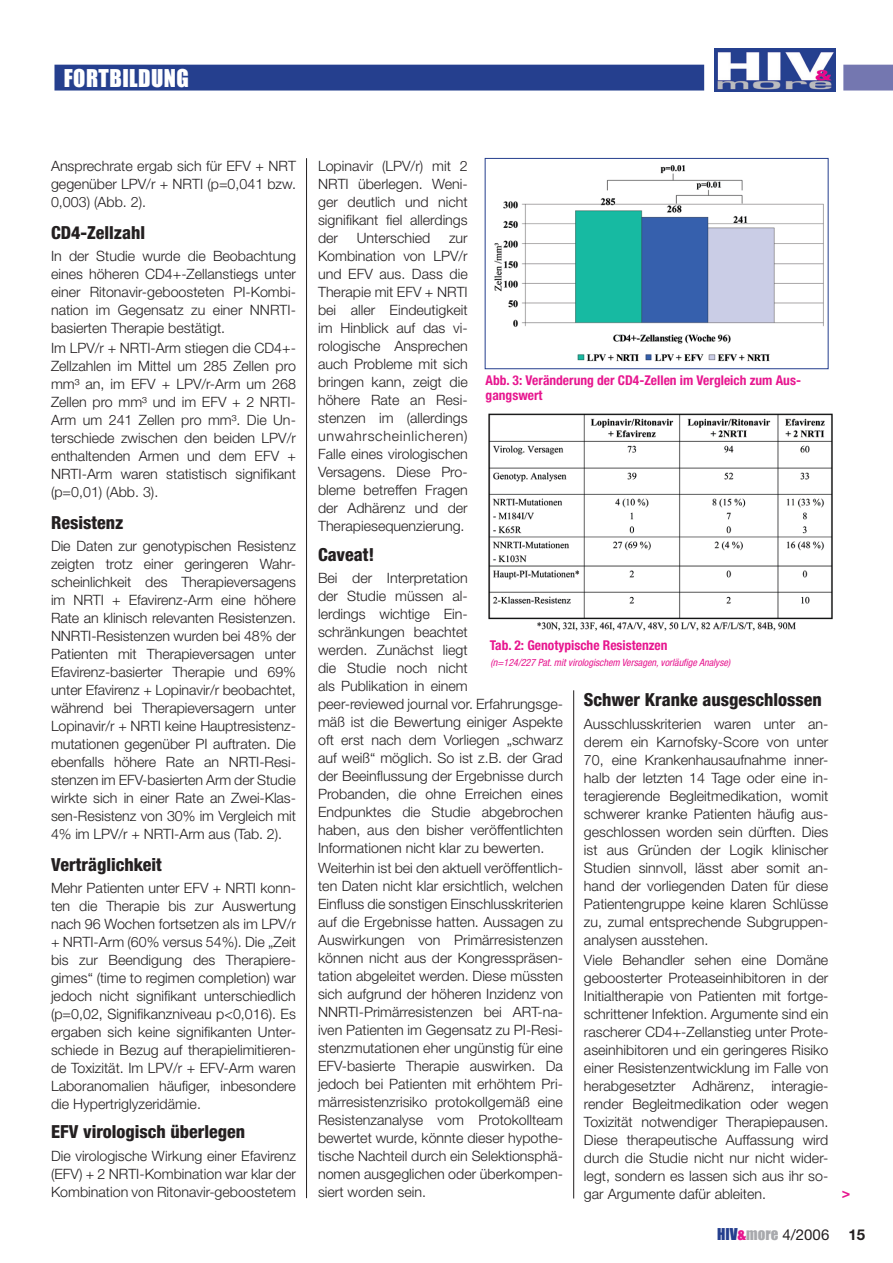
<style>
.page{position:relative;width:893px;height:1263px;background:#fff}
.page>*{position:absolute;margin:0;border:0;box-sizing:border-box;transform-origin:0 0}
.t1{font:22.5px "Impact";letter-spacing:.02em;color:#fff}
.t2{font:800 condensed 18px "Helvetica Neue";color:#231f20}
.t3{font:15px "Helvetica Neue";color:#231f20}
.t4{font:700 15px "Helvetica Neue";color:#231f20}
.t5{font:300 14.25px/18px "Helvetica Neue";color:#231f20;text-align:justify}
.t6{font:700 14.25px "Helvetica Neue";color:#e7168f}
.t7{font:700 condensed 13.5px/15px "Helvetica Neue";color:#e7168f}
.t8{font:italic condensed 10.05px "Helvetica Neue";color:#e7168f}
.s1{font-family:"Impact";color:#253f8e}
.s2{font-family:"Impact";color:#e7168f}
.s3{font-family:"Impact";color:#a8a9ad}
</style>
<div class="page">
<img style="left:494px;top:160px;width:335px;height:204px">
<div style="left:55px;top:65px;width:648px;height:25px;background:#253f8e"></div>
<div style="left:54px;top:65px;width:650px;height:26px;border:2px solid #253f8e"></div>
<img style="left:714px;top:48px;width:122px;height:43px">
<svg style="left:843px;top:65px;width:50px;height:26px"></svg>
<hr style="left:306px;top:158px;width:1px;height:1040px;background:#231f20">
<hr style="left:573px;top:690px;width:1px;height:508px;background:#231f20">
<img style="left:488px;top:413px;width:345px;height:218px">
<div style="left:485px;top:158px;width:343px;height:211px;border:1px solid #253f8e"></div>
<p class="t1" style="left:64px;top:64px;width:127px">FORTBILDUNG</p>
<p class="t5" style="left:51px;top:157px;width:246px">Ansprechrate ergab sich für EFV + NRT gegenüber LPV/r + NRTI (p=0,041 bzw.<br>0,003) (Abb. 2).</p>
<p class="t2" style="left:51px;top:221px;width:96px">CD4-Zellzahl</p>
<p class="t5" style="left:51px;top:247px;width:246px">In der Studie wurde die Beobachtung eines höheren CD4+-Zellanstiegs unter einer Ritonavir-geboosteten PI-Kombi&shy;nation im Gegensatz zu einer NNRTI&shy;basierten Therapie bestätigt.</p>
<p class="t5" style="left:51px;top:339px;width:246px">Im LPV/r + NRTI-Arm stiegen die CD4+- Zellzahlen im Mittel um 285 Zellen pro mm³ an, im EFV + LPV/r-Arm um 268<br>Zellen pro mm³ und im EFV + 2 NRTI-Arm um 241 Zellen pro mm³. Die Un&shy;terschiede zwischen den beiden LPV/r enthaltenden Armen und dem EFV + NRTI-Arm waren statistisch signifikant (p=0,01) (Abb. 3).</p>
<p class="t2" style="left:51px;top:511px;width:74px">Resistenz</p>
<p class="t5" style="left:51px;top:537px;width:246px">Die Daten zur genotypischen Resistenz zeigten trotz einer geringeren Wahr&shy;scheinlichkeit des Therapieversagens im NRTI + Efavirenz-Arm eine höhere Rate an klinisch relevanten Resistenzen.<br>NNRTI-Resistenzen wurden bei 48% der Patienten mit Therapieversagen unter Efavirenz-basierter Therapie und 69% unter Efavirenz + Lopinavir/r beobachtet, während bei Therapieversagern unter Lopinavir/r + NRTI keine Hauptresistenz&shy;mutationen gegenüber PI auftraten. Die ebenfalls höhere Rate an NRTI-Resi&shy;stenzen im EFV-basierten Arm der Studie wirkte sich in einer Rate an Zwei-Klas&shy;sen-Resistenz von 30% im Vergleich mit 4% im LPV/r + NRTI-Arm aus (Tab. 2).</p>
<p class="t2" style="left:51px;top:853px;width:112px">Verträglichkeit</p>
<p class="t5" style="left:51px;top:878px;width:246px">Mehr Patienten unter EFV + NRTI konn&shy;ten die Therapie bis zur Auswertung nach 96 Wochen fortsetzen als im LPV/r + NRTI-Arm (60% versus 54%). Die „Zeit bis zur Beendigung des Therapiere&shy;gimes“ (time to regimen completion) war jedoch nicht signifikant unterschiedlich (p=0,02, Signifikanzniveau p&lt;0,016). Es ergaben sich keine signifikanten Unter&shy;schiede in Bezug auf therapielimitieren&shy;de Toxizität. Im LPV/r + EFV-Arm waren Laboranomalien häufiger, inbesondere die Hypertriglyzeridämie.</p>
<p class="t2" style="left:51px;top:1121px;width:196px">EFV virologisch überlegen</p>
<p class="t5" style="left:51px;top:1146px;width:246px">Die virologische Wirkung einer Efavirenz (EFV) + 2 NRTI-Kombination war klar der Kombination von Ritonavir-geboostetem</p>
<p class="t5" style="left:318px;top:157px;width:151px">Lopinavir (LPV/r) mit 2<br>NRTI überlegen. Weni&shy;ger deutlich und nicht signifikant fiel allerdings der</p>
<p class="t5" style="left:357px;top:229px;width:75px">Unterschied</p>
<p class="t5" style="left:318px;top:229px;width:151px;text-indent:131px">zur Kombination von LPV/r und EFV aus. Dass die Therapie mit EFV + NRTI bei aller Eindeutigkeit im Hinblick auf das vi&shy;rologische Ansprechen auch Probleme mit sich bringen kann, zeigt die höhere Rate an Resi&shy;stenzen im (allerdings unwahrscheinlicheren)<br>Falle eines virologischen Versagens. Diese Pro&shy;bleme betreffen Fragen der Adhärenz und der Therapiesequenzierung.</p>
<p class="t2" style="left:318px;top:543px;width:58px">Caveat!</p>
<p class="t5" style="left:318px;top:568px;width:151px">Bei der Interpretation der Studie müssen al&shy;lerdings wichtige Ein&shy;schränkungen beachtet werden. Zunächst liegt die Studie noch nicht als Publikation in einem</p>
<p class="t7" style="left:486px;top:373px;width:317px">Abb. 3: Veränderung der CD4-Zellen im Vergleich zum Aus&shy;gangswert</p>
<p class="t7" style="left:490px;top:638px;width:179px">Tab. 2: Genotypische Resistenzen</p>
<p class="t8" style="left:490px;top:657px;width:241px">(n=124/227 Pat. mit virologischem Versagen, vorläufige Analyse)</p>
<p class="t5" style="left:318px;top:694px;width:246px">peer-reviewed journal vor. Erfahrungsge&shy;mäß ist die Bewertung einiger Aspekte oft erst nach dem Vorliegen „schwarz auf weiß“ möglich. So ist z.B. der Grad der Beeinflussung der Ergebnisse durch Probanden, die ohne Erreichen eines Endpunktes die Studie abgebrochen haben, aus den bisher veröffentlichten Informationen nicht klar zu bewerten.</p>
<p class="t5" style="left:318px;top:858px;width:246px">Weiterhin ist bei den aktuell veröffentlich&shy;ten Daten nicht klar ersichtlich, welchen Einfluss die sonstigen Einschlusskriterien auf die Ergebnisse hatten. Aussagen zu Auswirkungen von Primärresistenzen können nicht aus der Kongresspräsen&shy;tation abgeleitet werden. Diese müssten sich aufgrund der höheren Inzidenz von NNRTI-Primärresistenzen bei ART-na&shy;iven Patienten im Gegensatz zu PI-Resi&shy;stenzmutationen eher ungünstig für eine EFV-basierte Therapie auswirken. Da jedoch bei Patienten mit erhöhtem Pri&shy;märresistenzrisiko protokollgemäß eine Resistenzanalyse vom Protokollteam bewertet wurde, könnte dieser hypothe&shy;tische Nachteil durch ein Selektionsphä&shy;nomen ausgeglichen oder überkompen&shy;siert worden sein.</p>
<p class="t2" style="left:584px;top:689px;width:239px">Schwer Kranke ausgeschlossen</p>
<p class="t5" style="left:584px;top:714px;width:246px">Ausschlusskriterien waren unter an&shy;derem ein Karnofsky-Score von unter 70, eine Krankenhausaufnahme inner&shy;halb der letzten 14 Tage oder eine in&shy;teragierende Begleitmedikation, womit schwerer kranke Patienten häufig aus&shy;geschlossen worden sein dürften. Dies ist aus Gründen der Logik klinischer Studien sinnvoll, lässt aber somit an&shy;hand der vorliegenden Daten für diese Patientengruppe keine klaren Schlüsse zu, zumal entsprechende Subgruppen&shy;analysen ausstehen.</p>
<p class="t5" style="left:584px;top:950px;width:246px">Viele Behandler sehen eine Domäne geboosterter Proteaseinhibitoren in der Initialtherapie von Patienten mit fortge&shy;schrittener Infektion. Argumente sind ein rascherer CD4+-Zellanstieg unter Prote&shy;aseinhibitoren und ein geringeres Risiko einer Resistenzentwicklung im Falle von herabgesetzter Adhärenz, interagie&shy;render Begleitmedikation oder wegen Toxizität notwendiger Therapiepausen.<br>Diese therapeutische Auffassung wird durch die Studie nicht nur nicht wider&shy;legt, sondern es lassen sich aus ihr so&shy;gar Argumente dafür ableiten.</p>
<p class="t6" style="left:842px;top:1184px;width:10px">&gt;</p>
<p class="t3" style="left:717px;top:1225px;width:114px"><span class="s1">HIV</span><span class="s2">&amp;</span><span class="s3">more</span> 4/2006</p>
<p class="t4" style="left:848px;top:1226px;width:18px">15</p>
</div>
